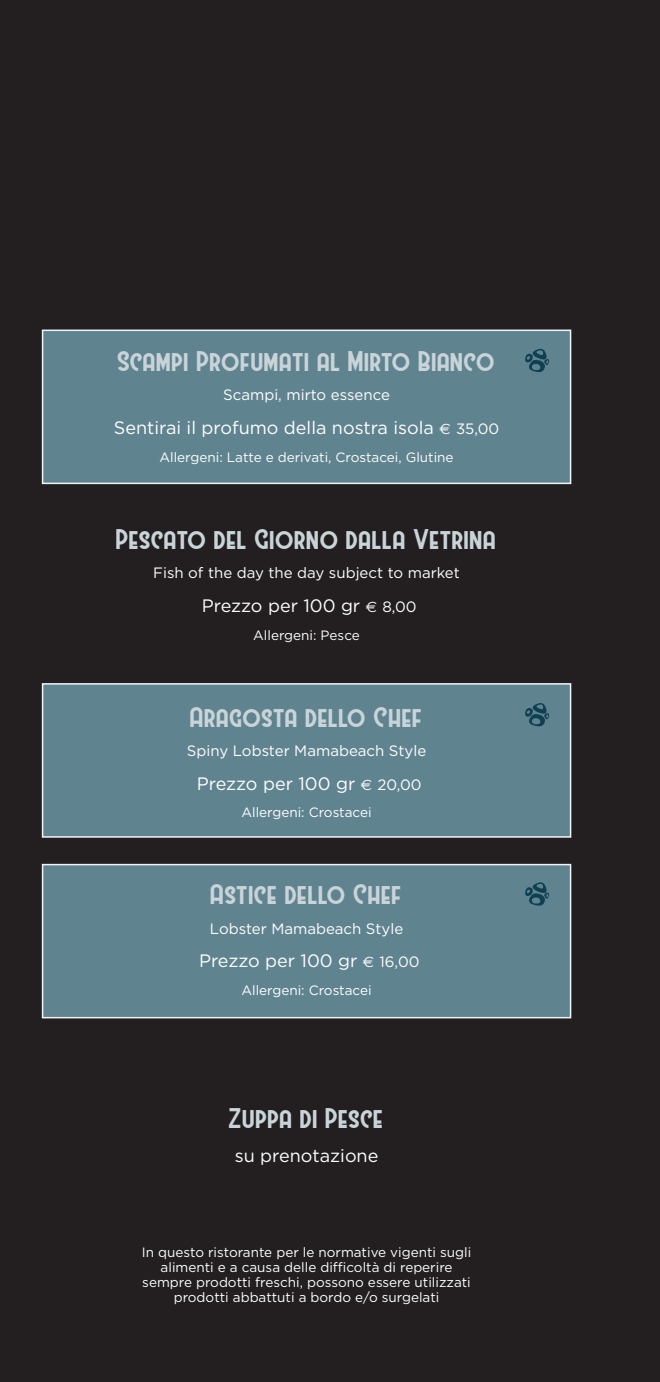
<style>
.page{position:relative;width:660px;height:1382px;background:#fff}
.page>*{position:absolute;margin:0;border:0;box-sizing:border-box;transform-origin:0 0}
.PIATTO_ita{font:25.5px "Westmeath";letter-spacing:.02em;color:#c9d4d9}
.COSA_E__ita{font:18px "Gotham";color:#fff}
.PIATTO_eng{font:15px "Gotham";color:#fff}
.ALLERGENI{font:13.5px "Gotham";color:#fff}
.s1{font-family:"Euro Sans";font-size:15px}
.s2{font-size:15px}
</style>
<div class="page">
<div style="left:0;top:0;width:659px;height:1382px;background:#231f20"></div>
<div style="left:42px;top:330px;width:529px;height:154px;background:#608390;border:2px solid #f1f4f6"></div>
<div style="left:42px;top:683px;width:529px;height:155px;background:#608390;border:2px solid #f1f4f6"></div>
<div style="left:42px;top:864px;width:529px;height:154px;background:#608390;border:2px solid #f1f4f6"></div>
<svg style="left:525px;top:349px;width:23px;height:23px"></svg>
<svg style="left:525px;top:703px;width:23px;height:23px"></svg>
<svg style="left:525px;top:882px;width:23px;height:24px"></svg>
<p class="PIATTO_ita" style="left:118px;top:347px;width:379px">Scampi Profumati al Mirto Bianco</p>
<p class="PIATTO_eng" style="left:223px;top:387px;width:168px">Scampi, mirto essence</p>
<p class="COSA_E__ita" style="left:114px;top:418px;width:386px">Sentirai il profumo della nostra isola <span class="s1">€</span> <span class="s2">35,00</span></p>
<p class="ALLERGENI" style="left:159px;top:450px;width:295px">Allergeni: Latte e derivati, Crostacei, Glutine</p>
<p class="PIATTO_ita" style="left:116px;top:524px;width:381px">Pescato del Giorno dalla Vetrina</p>
<p class="PIATTO_eng" style="left:153px;top:564px;width:308px">Fish of the day the day subject to market</p>
<p class="COSA_E__ita" style="left:202px;top:595px;width:216px">Prezzo per 100 gr <span class="s1">€</span> <span class="s2">8,00</span></p>
<p class="ALLERGENI" style="left:253px;top:627px;width:108px">Allergeni: Pesce</p>
<p class="PIATTO_ita" style="left:190px;top:702px;width:233px">Aragosta dello Chef</p>
<p class="PIATTO_eng" style="left:187px;top:742px;width:241px">Spiny Lobster Mamabeach Style</p>
<p class="COSA_E__ita" style="left:197px;top:773px;width:226px">Prezzo per 100 gr <span class="s1">€</span> <span class="s2">20,00</span></p>
<p class="ALLERGENI" style="left:241px;top:805px;width:132px">Allergeni: Crostacei</p>
<p class="PIATTO_ita" style="left:211px;top:880px;width:192px">Astice dello Chef</p>
<p class="PIATTO_eng" style="left:210px;top:920px;width:195px">Lobster Mamabeach Style</p>
<p class="COSA_E__ita" style="left:199px;top:951px;width:222px">Prezzo per 100 gr <span class="s1">€</span> <span class="s2">16,00</span></p>
<p class="ALLERGENI" style="left:241px;top:983px;width:132px">Allergeni: Crostacei</p>
<p class="PIATTO_ita" style="left:229px;top:1103px;width:156px">Zuppa di Pesce</p>
<p class="COSA_E__ita" style="left:234px;top:1145px;width:145px">su prenotazione</p>
<p class="ALLERGENI" style="left:142px;top:1245px;width:330px">In questo ristorante per le normative vigenti sugli</p>
<p class="ALLERGENI" style="left:160px;top:1260px;width:293px">alimenti e a causa delle difficoltà di reperire</p>
<p class="ALLERGENI" style="left:142px;top:1275px;width:330px">sempre prodotti freschi, possono essere utilizzati</p>
<p class="ALLERGENI" style="left:173px;top:1290px;width:267px">prodotti abbattuti a bordo e/o surgelati</p>
</div>
